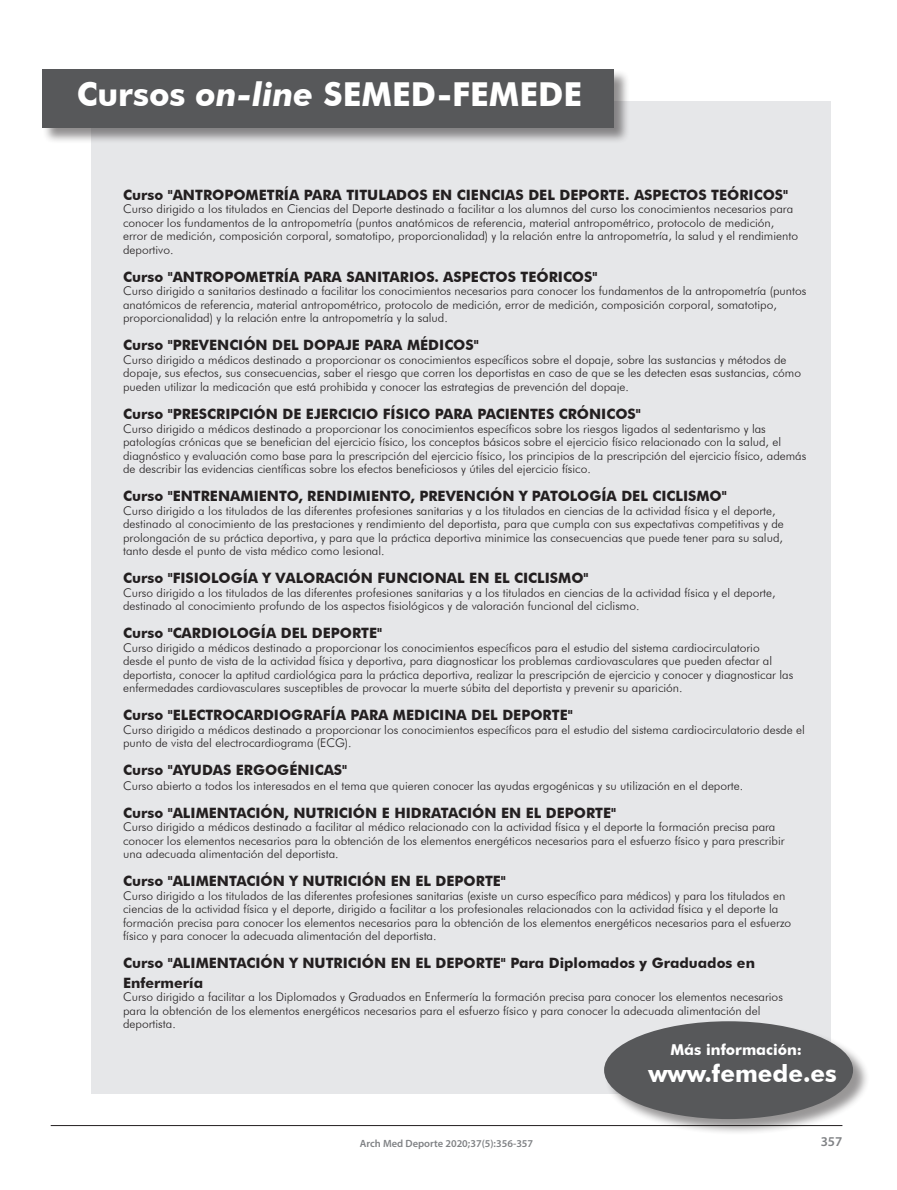
<style>
.page{position:relative;width:897px;height:1190px;background:#fff}
.page>*{position:absolute;margin:0;border:0;box-sizing:border-box;transform-origin:0 0}
.calendario_FEMEDE{font:700 33px "Futura BT";color:#fff}
.calendario_FEMEDE-2{font:700 24px "Futura BT";color:#fff}
.calendario_FEMEDE-3{font:700 15px "Futura BT";color:#fff}
.Destacado{font:700 14.25px/19.5px "Futura BT";color:#231f20}
.t1{font:600 13.5px "Myriad Pro";color:#808285}
.Destacado-2{font:300 12px/13.5px "Futura BT";color:#231f20}
.t2{font:600 10.5px "Myriad Pro";color:#808285}
.s1{font-style:italic}
</style>
<div class="page">
<hr style="left:51px;top:1125px;width:791px;height:1px;background:#231f20">
<div style="left:91px;top:102px;width:739px;height:992px;background:#e6e7e9"></div>
<div style="left:42px;top:70px;width:587px;height:74px;background:#231f20;opacity:.5"></div>
<div style="left:42px;top:69px;width:571px;height:58px;background:#57585a"></div>
<div style="left:604px;top:1021px;width:265px;height:114px;background:#231f20;opacity:.47"></div>
<div style="left:603px;top:1021px;width:249px;height:98px;background:#57585a;border-radius:50%"></div>
<p class="calendario_FEMEDE" style="left:77px;top:74px;width:506px">Cursos <span class="s1">on-line</span> SEMED-FEMEDE</p>
<p class="Destacado" style="left:123px;top:185px;width:666px">Curso "ANTROPOMETRÍA PARA TITULADOS EN CIENCIAS DEL DEPORTE. ASPECTOS TEÓRICOS"</p>
<p class="Destacado-2" style="left:123px;top:202px;width:676px">Curso dirigido a los titulados en Ciencias del Deporte destinado a facilitar a los alumnos del curso los conocimientos necesarios para conocer los fundamentos de la antropometría (puntos anatómicos de referencia, material antropométrico, protocolo de medición, error de medición, composición corporal, somatotipo, proporcionalidad) y la relación entre la antropometría, la salud y el rendimiento deportivo.</p>
<p class="Destacado" style="left:123px;top:267px;width:475px">Curso "ANTROPOMETRÍA PARA SANITARIOS. ASPECTOS TEÓRICOS"</p>
<p class="Destacado-2" style="left:123px;top:284px;width:684px">Curso dirigido a sanitarios destinado a facilitar los conocimientos necesarios para conocer los fundamentos de la antropometría (puntos anatómicos de referencia, material antropométrico, protocolo de medición, error de medición, composición corporal, somatotipo, proporcionalidad) y la relación entre la antropometría y la salud.</p>
<p class="Destacado" style="left:123px;top:336px;width:357px">Curso "PREVENCIÓN DEL DOPAJE PARA MÉDICOS"</p>
<p class="Destacado-2" style="left:123px;top:353px;width:679px">Curso dirigido a médicos destinado a proporcionar os conocimientos específicos sobre el dopaje, sobre las sustancias y métodos de dopaje, sus efectos, sus consecuencias, saber el riesgo que corren los deportistas en caso de que se les detecten esas sustancias, cómo pueden utilizar la medicación que está prohibida y conocer las estrategias de prevención del dopaje.</p>
<p class="Destacado" style="left:123px;top:404px;width:519px">Curso "PRESCRIPCIÓN DE EJERCICIO FÍSICO PARA PACIENTES CRÓNICOS"</p>
<p class="Destacado-2" style="left:123px;top:421px;width:684px">Curso dirigido a médicos destinado a proporcionar los conocimientos específicos sobre los riesgos ligados al sedentarismo y las patologías crónicas que se benefician del ejercicio físico, los conceptos básicos sobre el ejercicio físico relacionado con la salud, el diagnóstico y evaluación como base para la prescripción del ejercicio físico, los principios de la prescripción del ejercicio físico, además de describir las evidencias científicas sobre los efectos beneficiosos y útiles del ejercicio físico.</p>
<p class="Destacado" style="left:123px;top:486px;width:605px">Curso "ENTRENAMIENTO, RENDIMIENTO, PREVENCIÓN Y PATOLOGÍA DEL CICLISMO"</p>
<p class="Destacado-2" style="left:123px;top:503px;width:662px">Curso dirigido a los titulados de las diferentes profesiones sanitarias y a los titulados en ciencias de la actividad física y el deporte, destinado al conocimiento de las prestaciones y rendimiento del deportista, para que cumpla con sus expectativas competitivas y de prolongación de su práctica deportiva, y para que la práctica deportiva minimice las consecuencias que puede tener para su salud, tanto desde el punto de vista médico como lesional.</p>
<p class="Destacado" style="left:123px;top:568px;width:466px">Curso "FISIOLOGÍA Y VALORACIÓN FUNCIONAL EN EL CICLISMO"</p>
<p class="Destacado-2" style="left:123px;top:585px;width:653px">Curso dirigido a los titulados de las diferentes profesiones sanitarias y a los titulados en ciencias de la actividad física y el deporte, destinado al conocimiento profundo de los aspectos fisiológicos y de valoración funcional del ciclismo.</p>
<p class="Destacado" style="left:123px;top:623px;width:260px">Curso "CARDIOLOGÍA DEL DEPORTE"</p>
<p class="Destacado-2" style="left:123px;top:640px;width:671px">Curso dirigido a médicos destinado a proporcionar los conocimientos específicos para el estudio del sistema cardiocirculatorio<br>desde el punto de vista de la actividad física y deportiva, para diagnosticar los problemas cardiovasculares que pueden afectar al deportista, conocer la aptitud cardiológica para la práctica deportiva, realizar la prescripción de ejercicio y conocer y diagnosticar las enfermedades cardiovasculares susceptibles de provocar la muerte súbita del deportista y prevenir su aparición.</p>
<p class="Destacado" style="left:123px;top:705px;width:451px">Curso "ELECTROCARDIOGRAFÍA PARA MEDICINA DEL DEPORTE"</p>
<p class="Destacado-2" style="left:123px;top:722px;width:683px">Curso dirigido a médicos destinado a proporcionar los conocimientos específicos para el estudio del sistema cardiocirculatorio desde el punto de vista del electrocardiograma (ECG).</p>
<p class="Destacado" style="left:123px;top:760px;width:225px">Curso "AYUDAS ERGOGÉNICAS"</p>
<p class="Destacado-2" style="left:123px;top:779px;width:621px">Curso abierto a todos los interesados en el tema que quieren conocer las ayudas ergogénicas y su utilización en el deporte.</p>
<p class="Destacado" style="left:123px;top:803px;width:494px">Curso "ALIMENTACIÓN, NUTRICIÓN E HIDRATACIÓN EN EL DEPORTE"</p>
<p class="Destacado-2" style="left:123px;top:820px;width:662px">Curso dirigido a médicos destinado a facilitar al médico relacionado con la actividad física y el deporte la formación precisa para conocer los elementos necesarios para la obtención de los elementos energéticos necesarios para el esfuerzo físico y para prescribir una adecuada alimentación del deportista.</p>
<p class="Destacado" style="left:123px;top:871px;width:384px">Curso "ALIMENTACIÓN Y NUTRICIÓN EN EL DEPORTE"</p>
<p class="Destacado-2" style="left:123px;top:889px;width:669px">Curso dirigido a los titulados de las diferentes profesiones sanitarias (existe un curso específico para médicos) y para los titulados en ciencias de la actividad física y el deporte, dirigido a facilitar a los profesionales relacionados con la actividad física y el deporte la formación precisa para conocer los elementos necesarios para la obtención de los elementos energéticos necesarios para el esfuerzo físico y para conocer la adecuada alimentación del deportista.</p>
<p class="Destacado" style="left:123px;top:953px;width:633px">Curso "ALIMENTACIÓN Y NUTRICIÓN EN EL DEPORTE" Para Diplomados y Graduados en<br>Enfermería</p>
<p class="Destacado-2" style="left:123px;top:990px;width:661px">Curso dirigido a facilitar a los Diplomados y Graduados en Enfermería la formación precisa para conocer los elementos necesarios para la obtención de los elementos energéticos necesarios para el esfuerzo físico y para conocer la adecuada alimentación del deportista.</p>
<p class="calendario_FEMEDE-3" style="left:670px;top:1041px;width:133px">Más información:</p>
<p class="calendario_FEMEDE-2" style="left:648px;top:1059px;width:190px">www.femede.es</p>
<p class="t2" style="left:359px;top:1136px;width:175px">Arch Med Deporte 2020;37(5):356-357</p>
<p class="t1" style="left:820px;top:1133px;width:23px">357</p>
</div>
